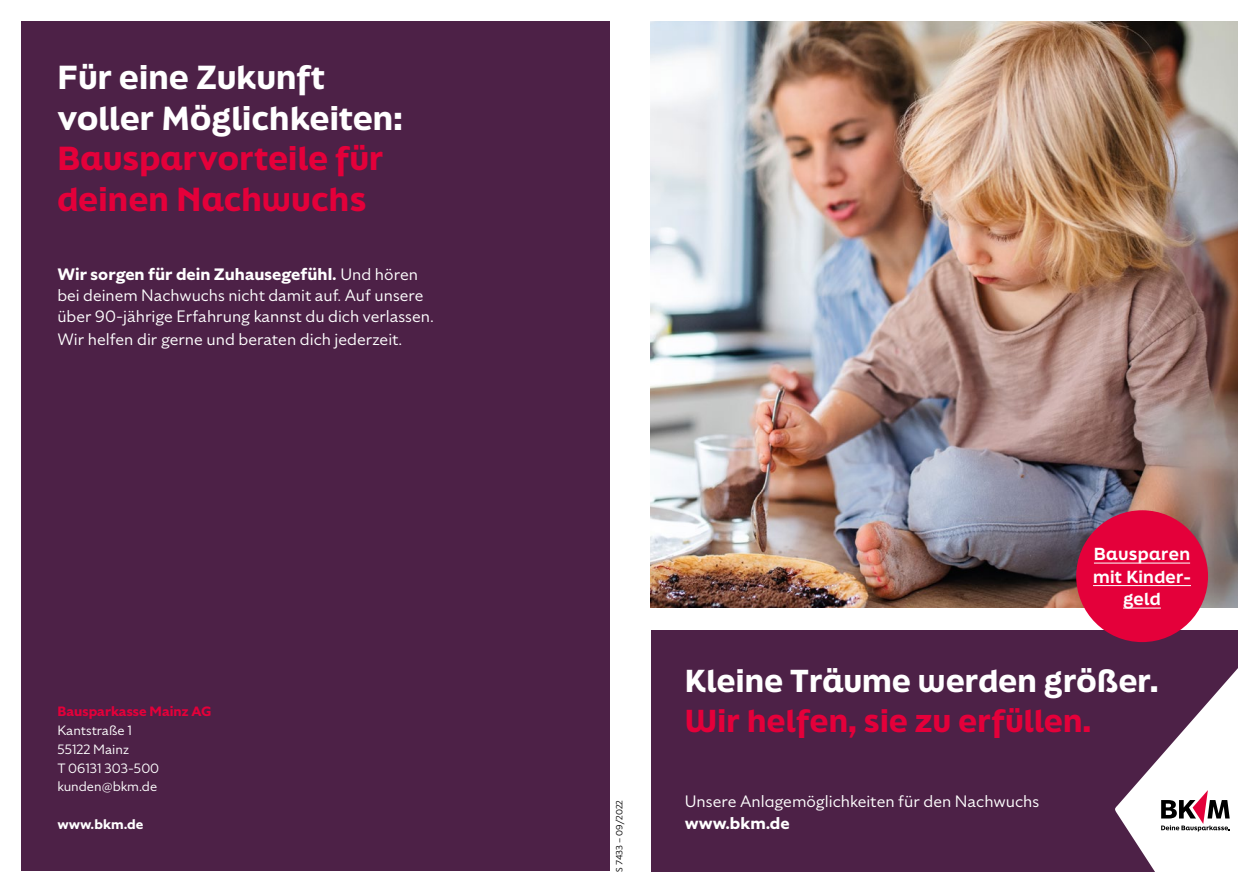
<style>
.page{position:relative;width:1259px;height:893px;background:#fff}
.page>*{position:absolute;margin:0;border:0;box-sizing:border-box;transform-origin:0 0}
.t1{font:900 31.5px/40.5px "Final Six";letter-spacing:.01em;color:#fff}
.t2{font:900 31.5px/40.5px "Final Six";letter-spacing:.01em;color:#e4003a}
.t3{font:900 30px "Final Six";letter-spacing:.01em;color:#fff}
.t4{font:900 30px "Final Six";letter-spacing:.01em;color:#e4003a}
.t5{font:16.5px/21px "Specter";color:#fff}
.t6{font:800 16.5px/22.5px "Final Six";letter-spacing:.02em;color:#fff;text-align:center}
.t7{font:700 16.5px "Specter";color:#fff}
.t8{font:13.5px/18.8px "Specter";color:#fff}
.t9{font:700 13.5px "Specter";color:#e4003a}
.t10{font:700 13.5px "Specter";color:#fff}
.t11{font:9px "Specter";color:#000}
.s1{font-weight:700}
</style>
<div class="page">
<div style="left:21px;top:21px;width:588px;height:850px;background:#4d2147"></div>
<img style="left:651px;top:21px;width:586px;height:587px">
<div style="left:651px;top:630px;width:586px;height:242px;background:#4d2147"></div>
<div style="left:1076px;top:510px;width:132px;height:132px;background:#e4003a;border-radius:50%"></div>
<hr style="left:1094px;top:563px;width:96px;height:1px;background:#fff">
<hr style="left:1093px;top:585px;width:98px;height:1px;background:#fff">
<svg style="left:1114px;top:543px;width:124px;height:329px"></svg>
<svg style="left:1161px;top:790px;width:68px;height:41px;background:#b19fa4"></svg>
<h1 class="t1" style="left:57px;top:56px;width:346px">Für eine Zukunft voller Möglichkeiten:</h1>
<h1 class="t2" style="left:57px;top:137px;width:327px">Bausparvorteile für deinen Nachwuchs</h1>
<p class="t5" style="left:57px;top:264px;width:378px"><span class="s1">Wir sorgen für dein Zuhausegefühl.</span> Und hören bei deinem Nachwuchs nicht damit auf. Auf unsere über 90-jährige Erfahrung kannst du dich verlassen.</p>
<p class="t5" style="left:57px;top:328px;width:346px">Wir helfen dir gerne und beraten dich jederzeit.</p>
<p class="t9" style="left:57px;top:703px;width:155px">Bausparkasse Mainz AG</p>
<p class="t8" style="left:57px;top:721px;width:103px">Kantstraße 1<br>55122 Mainz<br>T 06131 303-500 kunden@bkm.de</p>
<p class="t10" style="left:57px;top:815px;width:87px">www.bkm.de</p>
<p class="t11" style="left:613px;top:872px;width:73px;rotate:-90deg">S 7433 – 09/2022</p>
<p class="t6" style="left:1093px;top:542px;width:99px">Bausparen mit Kinder&shy;geld</p>
<h2 class="t3" style="left:685px;top:658px;width:475px">Kleine Träume werden größer.</h2>
<h2 class="t4" style="left:685px;top:699px;width:408px">Wir helfen, sie zu erfüllen.</h2>
<p class="t5" style="left:685px;top:790px;width:356px">Unsere Anlagemöglichkeiten für den Nachwuchs</p>
<p class="t7" style="left:685px;top:812px;width:106px">www.bkm.de</p>
</div>
